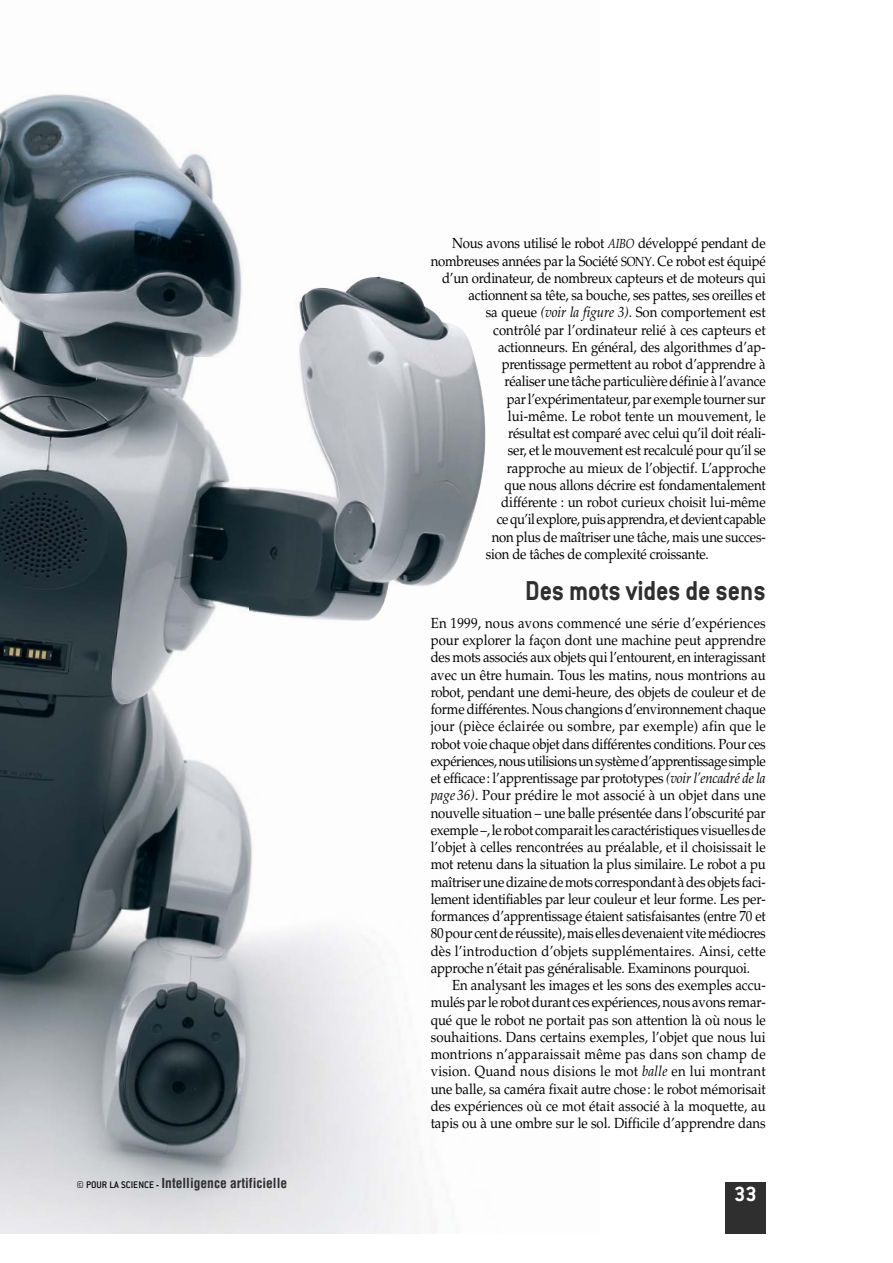
<style>
.page{position:relative;width:893px;height:1263px;background:#fff}
.page>*{position:absolute;margin:0;border:0;box-sizing:border-box;transform-origin:0 0}
.t1{font:700 30px "Conduit ITC";color:#2f2f2f;scale:.9 1}
.t2{font:700 22.5px "Conduit ITC";color:#fff}
.t3{font:14.7px/17.2px "Palatino";letter-spacing:-.015em;color:#000;text-align:justify;scale:.9 1}
.t4{font:14.7px "Palatino";letter-spacing:.005em;color:#000;scale:.9 1}
.t5{font:700 condensed 13.5px "Helvetica";color:#2f2f2f}
.s1{font-family:"Conduit ITC";font-weight:500;font-stretch:normal;font-size:10.5px;color:#000}
.s2{font-family:"Conduit ITC";font-stretch:normal;font-size:10.5px;color:#000}
.s3{font-style:italic;font-size:13.2px}
.s4{font-size:13.2px}
.s5{font-style:italic}
</style>
<div class="page">
<img style="left:0;top:94px;width:418px;height:1139px">
<div style="left:725px;top:1182px;width:40px;height:51px;background:#2f2f2f"></div>
<img style="left:249px;top:263px;width:237px;height:364px">
<p class="t5" style="left:77px;top:1177px;width:212px"><span class="s1">© POUR LA SCIENCE</span> <span class="s2">-</span> Intelligence artificielle</p>
<p class="t3" style="left:452px;top:236px;width:350px">Nous avons utilisé le robot <span class="s3">AIBO</span> développé pendant de</p>
<p class="t3" style="left:431px;top:254px;width:374px">nombreuses années par la Société <span class="s4">SONY</span>. Ce robot est équipé</p>
<p class="t3" style="left:442px;top:271px;width:361px">d’un ordinateur, de nombreux capteurs et de moteurs qui</p>
<p class="t3" style="left:468px;top:288px;width:332px">actionnent sa tête, sa bouche, ses pattes, ses oreilles et</p>
<p class="t3" style="left:485px;top:305px;width:313px">sa queue <span class="s5">(voir la figure 3)</span>. Son comportement est</p>
<p class="t3" style="left:493px;top:323px;width:304px">contrôlé par l’ordinateur relié à ces capteurs et</p>
<p class="t3" style="left:498px;top:340px;width:299px">actionneurs. En général, des algorithmes d’ap-</p>
<p class="t3" style="left:501px;top:357px;width:295px">prentissage permettent au robot d’apprendre à</p>
<p class="t3" style="left:504px;top:374px;width:292px">réaliser une tâche particulière définie à l’avance</p>
<p class="t3" style="left:507px;top:392px;width:289px">par l’expérimentateur, par exemple tourner sur</p>
<p class="t4" style="left:508px;top:410px;width:288px">lui-même. Le robot tente un mouvement, le</p>
<p class="t3" style="left:508px;top:426px;width:288px">résultat est comparé avec celui qu’il doit réali-</p>
<p class="t3" style="left:508px;top:443px;width:288px">ser, et le mouvement est recalculé pour qu’il se</p>
<p class="t3" style="left:507px;top:461px;width:289px">rapproche au mieux de l’objectif. L’approche</p>
<p class="t3" style="left:504px;top:478px;width:292px">que nous allons décrire est fondamentalement</p>
<p class="t3" style="left:501px;top:495px;width:295px">différente : un robot curieux choisit lui-même</p>
<p class="t3" style="left:497px;top:512px;width:300px">ce qu’il explore, puis apprendra, et devient capable</p>
<p class="t3" style="left:491px;top:530px;width:306px">non plus de maîtriser une tâche, mais une succes-</p>
<p class="t3" style="left:486px;top:547px;width:249px">sion de tâches de complexité croissante.</p>
<h1 class="t1" style="left:525px;top:572px;width:269px">Des mots vides de sens</h1>
<p class="t3" style="left:431px;top:616px;width:374px">En 1999, nous avons commencé une série d’expériences pour explorer la façon dont une machine peut apprendre des mots associés aux objets qui l’entourent, en interagissant avec un être humain. Tous les matins, nous montrions au robot, pendant une demi-heure, des objets de couleur et de forme différentes. Nous changions d’environnement chaque jour (pièce éclairée ou sombre, par exemple) afin que le robot voie chaque objet dans différentes conditions. Pour ces expériences, nous utilisions un système d’apprentissage simple et efficace: l’apprentissage par prototypes <span class="s5">(voir l’encadré de la page 36)</span>. Pour prédire le mot associé à un objet dans une nouvelle situation – une balle présentée dans l’obscurité par exemple –, le robot comparait les caractéristiques visuelles de l’objet à celles rencontrées au préalable, et il choisissait le mot retenu dans la situation la plus similaire. Le robot a pu maîtriser une dizaine de mots correspondant à des objets faci&shy;lement identifiables par leur couleur et leur forme. Les per&shy;formances d’apprentissage étaient satisfaisantes (entre 70 et 80 pour cent de réussite), mais elles devenaient vite médiocres dès l’introduction d’objets supplémentaires. Ainsi, cette approche n’était pas généralisable. Examinons pourquoi.</p>
<p class="t3" style="left:431px;top:978px;width:374px;text-indent:21px">En analysant les images et les sons des exemples accu&shy;mulés par le robot durant ces expériences, nous avons remar&shy;qué que le robot ne portait pas son attention là où nous le souhaitions. Dans certains exemples, l’objet que nous lui montrions n’apparaissait même pas dans son champ de vision. Quand nous disions le mot <span class="s5">balle</span> en lui montrant une balle, sa caméra fixait autre chose: le robot mémorisait des expériences où ce mot était associé à la moquette, au tapis ou à une ombre sur le sol. Difficile d’apprendre dans</p>
<h2 class="t2" style="left:734px;top:1180px;width:24px">33</h2>
</div>
